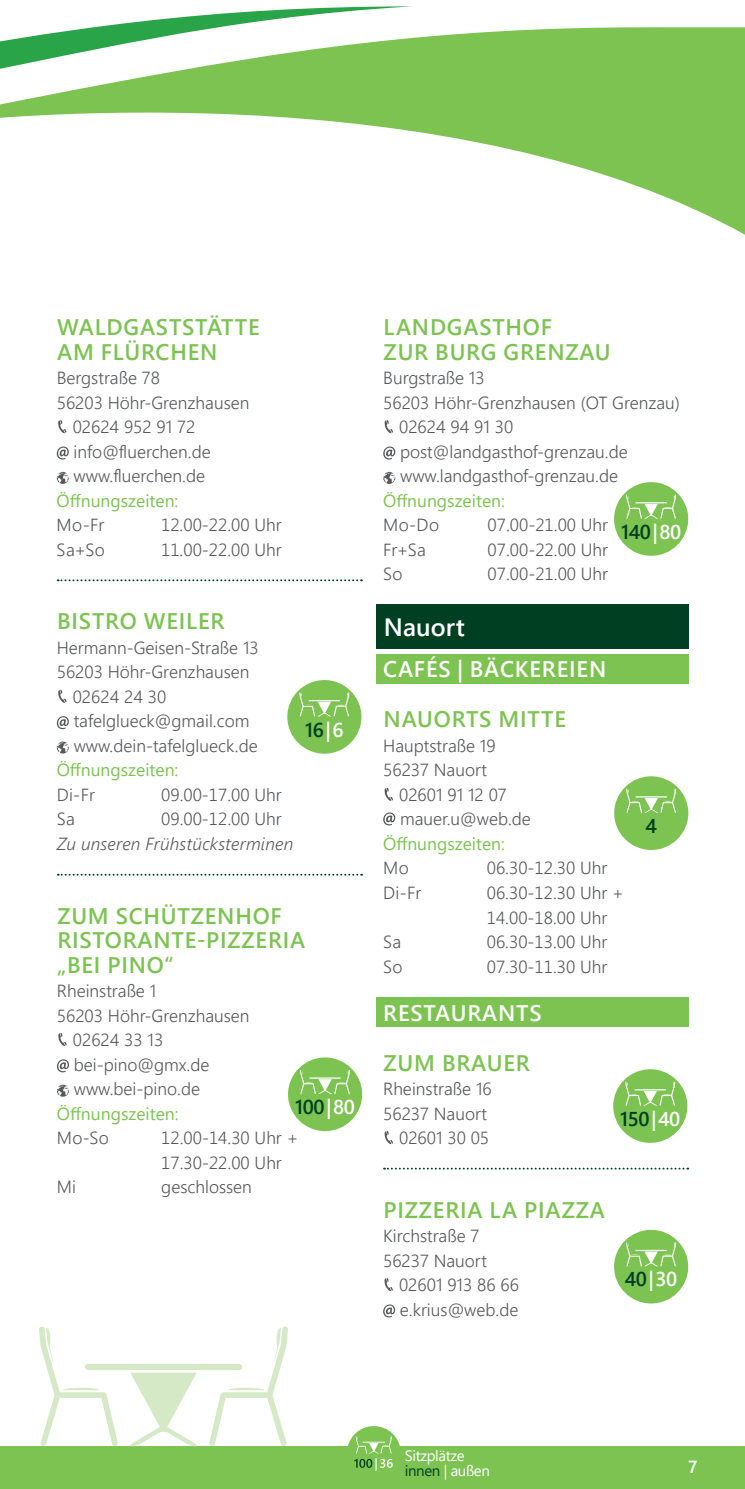
<style>
.page{position:relative;width:745px;height:1489px;background:#fff}
.page>*{position:absolute;margin:0;border:0;box-sizing:border-box;transform-origin:0 0}
.t1{font:600 25px "Segoe UI";color:#fff}
.t2{font:600 22.5px/24.5px "Segoe UI";letter-spacing:.035em;color:#7cc352}
.t3{font:600 22.5px "Segoe UI";letter-spacing:.035em;color:#fff}
.t4{font:600 20px "Segoe UI";letter-spacing:-.025em;color:#003f22}
.t5{font:600 20px "Segoe UI";color:#fff}
.t6{font:300 17.5px/24.5px "Segoe UI";color:#57585a}
.t7{font:17.5px "Segoe UI";color:#7cc352}
.t8{font:italic 300 17.5px "Segoe UI";letter-spacing:.015em;color:#57585a}
.t9{font:600 17.5px "Segoe UI";color:#fff}
.t10{font:15px/15px "Segoe UI";letter-spacing:-.025em;color:#fff}
.s1{color:#fff}
.s2{color:#003f22}
</style>
<div class="page">
<div style="left:0;top:1446px;width:744px;height:42px;background:#7cc352"></div>
<svg style="left:412px;top:27px;width:332px;height:207px;fill:#7cc352"></svg>
<svg style="left:0;top:6px;width:412px;height:126px"></svg>
<svg style="left:58px;top:873px;width:304px;height:2px"></svg>
<svg style="left:384px;top:1167px;width:304px;height:2px"></svg>
<svg style="left:58px;top:579px;width:304px;height:2px"></svg>
<svg style="left:58px;top:420px;width:9px;height:13px"></svg>
<svg style="left:57px;top:446px;width:12px;height:13px"></svg>
<svg style="left:57px;top:472px;width:12px;height:12px"></svg>
<svg style="left:58px;top:1033px;width:9px;height:13px"></svg>
<svg style="left:57px;top:1059px;width:12px;height:13px"></svg>
<svg style="left:57px;top:1084px;width:12px;height:12px"></svg>
<svg style="left:58px;top:689px;width:9px;height:14px"></svg>
<svg style="left:57px;top:716px;width:12px;height:13px"></svg>
<svg style="left:57px;top:741px;width:12px;height:12px"></svg>
<div style="left:288px;top:1057px;width:74px;height:74px;background:#7cc352;border-radius:50%"></div>
<svg style="left:300px;top:1070px;width:50px;height:23px"></svg>
<div style="left:287px;top:680px;width:74px;height:73px;background:#7cc352;border-radius:50%"></div>
<svg style="left:299px;top:692px;width:50px;height:24px"></svg>
<svg style="left:384px;top:420px;width:9px;height:13px"></svg>
<svg style="left:383px;top:446px;width:12px;height:13px"></svg>
<svg style="left:383px;top:472px;width:12px;height:12px"></svg>
<div style="left:613px;top:482px;width:74px;height:74px;background:#7cc352;border-radius:50%"></div>
<svg style="left:626px;top:494px;width:49px;height:24px"></svg>
<div style="left:376px;top:604px;width:312px;height:45px;background:#003f22"></div>
<div style="left:376px;top:653px;width:312px;height:30px;background:#7cc352"></div>
<div style="left:376px;top:997px;width:312px;height:29px;background:#7cc352"></div>
<svg style="left:384px;top:787px;width:9px;height:14px"></svg>
<svg style="left:383px;top:812px;width:12px;height:13px"></svg>
<svg style="left:384px;top:1131px;width:9px;height:13px"></svg>
<div style="left:613px;top:776px;width:75px;height:74px;background:#7cc352;border-radius:50%"></div>
<svg style="left:626px;top:788px;width:49px;height:24px"></svg>
<div style="left:613px;top:1069px;width:74px;height:73px;background:#7cc352;border-radius:50%"></div>
<svg style="left:625px;top:1081px;width:50px;height:24px"></svg>
<svg style="left:384px;top:1278px;width:9px;height:13px"></svg>
<svg style="left:383px;top:1304px;width:12px;height:13px"></svg>
<div style="left:613px;top:1229px;width:74px;height:74px;background:#7cc352;border-radius:50%"></div>
<svg style="left:626px;top:1242px;width:49px;height:24px"></svg>
<div style="left:347px;top:1425px;width:53px;height:53px;background:#7cc352;border-radius:50%"></div>
<svg style="left:354px;top:1436px;width:38px;height:34px"></svg>
<svg style="left:39px;top:1326px;width:249px;height:120px"></svg>
<p class="t2" style="left:57px;top:313px;width:204px">WALDGASTSTÄTTE<br>AM FLÜRCHEN</p>
<p class="t6" style="left:57px;top:364px;width:105px">Bergstraße 78</p>
<p class="t6" style="left:57px;top:388px;width:194px">56203 Höhr-Grenzhausen</p>
<p class="t6" style="left:73px;top:413px;width:124px">02624 952 91 72</p>
<p class="t6" style="left:74px;top:437px;width:139px">info@fluerchen.de</p>
<p class="t6" style="left:74px;top:462px;width:133px">www.fluerchen.de</p>
<p class="t7" style="left:57px;top:484px;width:123px">Öffnungszeiten:</p>
<p class="t6" style="left:57px;top:511px;width:50px">Mo-Fr<br>Sa+So</p>
<p class="t6" style="left:161px;top:511px;width:122px">12.00-22.00 Uhr<br>11.00-22.00 Uhr</p>
<p class="t2" style="left:57px;top:607px;width:169px">BISTRO WEILER</p>
<p class="t6" style="left:57px;top:633px;width:203px">Hermann-Geisen-Straße 13</p>
<p class="t6" style="left:57px;top:658px;width:194px">56203 Höhr-Grenzhausen</p>
<p class="t6" style="left:73px;top:682px;width:95px">02624 24 30</p>
<p class="t6" style="left:74px;top:707px;width:177px">tafelglueck@gmail.com</p>
<p class="t6" style="left:74px;top:731px;width:185px">www.dein-tafelglueck.de</p>
<p class="t7" style="left:57px;top:753px;width:123px">Öffnungszeiten:</p>
<p class="t6" style="left:57px;top:780px;width:40px">Di-Fr<br>Sa</p>
<p class="t6" style="left:161px;top:780px;width:122px">09.00-17.00 Uhr<br>09.00-12.00 Uhr</p>
<p class="t8" style="left:57px;top:827px;width:238px">Zu unseren Frühstücksterminen</p>
<p class="t4" style="left:305px;top:710px;width:40px">16 <span class="s1">| 6</span></p>
<p class="t2" style="left:57px;top:901px;width:250px">ZUM SCHÜTZENHOF<br>RISTORANTE-PIZZERIA „BEI PINO“</p>
<p class="t6" style="left:57px;top:976px;width:101px">Rheinstraße 1</p>
<p class="t6" style="left:57px;top:1001px;width:194px">56203 Höhr-Grenzhausen</p>
<p class="t6" style="left:73px;top:1025px;width:92px">02624 33 13</p>
<p class="t6" style="left:74px;top:1050px;width:137px">bei-pino@gmx.de</p>
<p class="t6" style="left:74px;top:1074px;width:128px">www.bei-pino.de</p>
<p class="t4" style="left:295px;top:1087px;width:61px">100 <span class="s1">| 80</span></p>
<p class="t7" style="left:57px;top:1096px;width:123px">Öffnungszeiten:</p>
<p class="t6" style="left:57px;top:1123px;width:54px">Mo-So</p>
<p class="t6" style="left:57px;top:1172px;width:21px">Mi</p>
<p class="t6" style="left:161px;top:1123px;width:138px">12.00-14.30 Uhr +<br>17.30-22.00 Uhr geschlossen</p>
<p class="t2" style="left:383px;top:313px;width:228px">LANDGASTHOF<br>ZUR BURG GRENZAU</p>
<p class="t6" style="left:383px;top:364px;width:103px">Burgstraße 13</p>
<p class="t6" style="left:383px;top:388px;width:298px">56203 Höhr-Grenzhausen (OT Grenzau)</p>
<p class="t6" style="left:399px;top:413px;width:115px">02624 94 91 30</p>
<p class="t6" style="left:400px;top:437px;width:229px">post@landgasthof-grenzau.de</p>
<p class="t6" style="left:400px;top:462px;width:219px">www.landgasthof-grenzau.de</p>
<p class="t7" style="left:383px;top:484px;width:123px">Öffnungszeiten:</p>
<p class="t6" style="left:383px;top:511px;width:57px">Mo-Do<br>Fr+Sa<br>So</p>
<p class="t6" style="left:487px;top:511px;width:122px;text-align:justify">07.00-21.00 Uhr 07.00-22.00 Uhr 07.00-21.00 Uhr</p>
<p class="t4" style="left:620px;top:512px;width:61px">140 <span class="s1">| 80</span></p>
<h1 class="t1" style="left:383px;top:603px;width:82px">Nauort</h1>
<p class="t3" style="left:383px;top:648px;width:224px">CAFÉS | BÄCKEREIEN</p>
<p class="t2" style="left:383px;top:705px;width:184px">NAUORTS MITTE</p>
<p class="t6" style="left:383px;top:731px;width:114px">Hauptstraße 19</p>
<p class="t6" style="left:383px;top:756px;width:105px">56237 Nauort</p>
<p class="t6" style="left:399px;top:780px;width:109px">02601 91 12 07</p>
<p class="t6" style="left:400px;top:805px;width:132px">mauer.u@web.de</p>
<p class="t7" style="left:383px;top:827px;width:123px">Öffnungszeiten:</p>
<p class="t6" style="left:383px;top:854px;width:40px">Mo<br>Di-Fr</p>
<p class="t6" style="left:383px;top:927px;width:21px">Sa<br>So</p>
<p class="t6" style="left:486px;top:854px;width:138px">06.30-12.30 Uhr<br>06.30-12.30 Uhr +<br>14.00-18.00 Uhr<br>06.30-13.00 Uhr<br>07.30-11.30 Uhr</p>
<p class="t3" style="left:383px;top:991px;width:160px">RESTAURANTS</p>
<p class="t4" style="left:645px;top:806px;width:13px">4</p>
<p class="t2" style="left:383px;top:1048px;width:148px">ZUM BRAUER</p>
<p class="t6" style="left:383px;top:1074px;width:110px;text-align:right">Rheinstraße 16<br>56237 Nauort<br>02601 30 05</p>
<p class="t4" style="left:620px;top:1099px;width:61px">150 <span class="s1">| 40</span></p>
<p class="t2" style="left:383px;top:1195px;width:223px">PIZZERIA LA PIAZZA</p>
<p class="t6" style="left:383px;top:1221px;width:98px">Kirchstraße 7</p>
<p class="t6" style="left:383px;top:1246px;width:105px">56237 Nauort</p>
<p class="t6" style="left:399px;top:1270px;width:121px">02601 913 86 66</p>
<p class="t6" style="left:399px;top:1295px;width:120px">e.krius@web.de</p>
<p class="t5" style="left:624px;top:1260px;width:54px"><span class="s2">40</span> | 30</p>
<p class="t10" style="left:404px;top:1446px;width:86px">Sitzplätze <span class="s2">innen</span> | außen</p>
<p class="t9" style="left:687px;top:1449px;width:11px">7</p>
</div>
